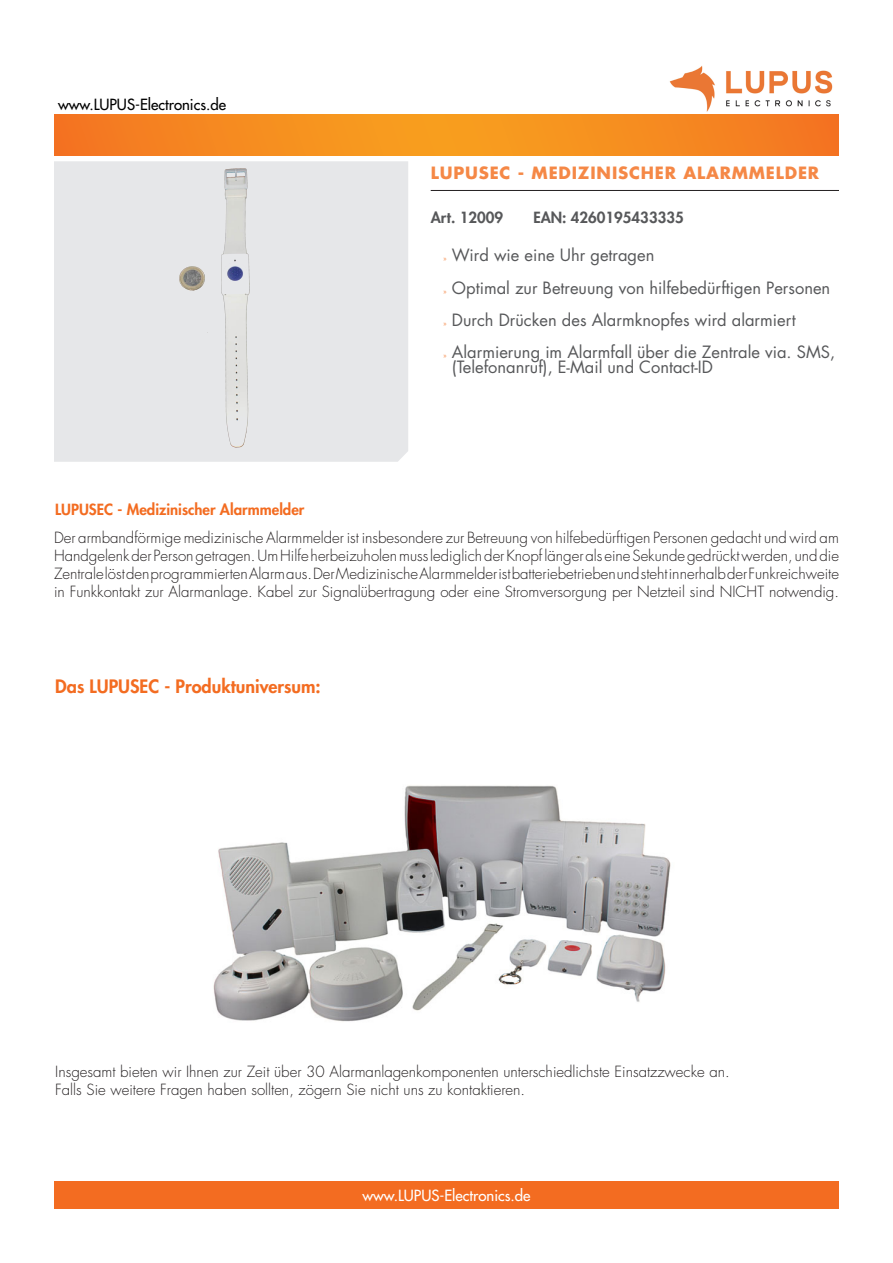
<style>
.page{position:relative;width:893px;height:1263px;background:#fff}
.page>*{position:absolute;margin:0;border:0;box-sizing:border-box;transform-origin:0 0}
.t1{font:800 18px "Futura Std";color:#f36c21}
.t2{font:16.5px/15px "Futura Std";color:#57585a}
._01-Produkt_Überschr{font:700 16.5px "Futura Std";letter-spacing:.05em;color:#f58846}
._01-Produkt_-_Beschr{font:300 15px/18px "Futura Std";color:#231f20;text-align:justify}
.t3{font:800 15px "Futura Std";color:#f36c21}
._01-Produkt_-_Beschr-2{font:800 15px "Futura Std";color:#57585a}
.Fußnote{font:500 15px "Futura Std";color:#fff}
.Fußnote-2{font:500 15px "Futura Std";color:#000}
.s1{font-family:"Myriad Pro";font-size:7.5px;color:#f58846}
</style>
<div class="page">
<img style="left:654px;top:66px;width:185px;height:49px">
<svg style="left:54px;top:115px;width:785px;height:41px;background:#f58b20"></svg>
<div style="left:54px;top:1181px;width:785px;height:28px;background:#f36c21"></div>
<div style="left:54px;top:161px;width:354px;height:301px;background:#e6e7e9"></div>
<hr style="left:431px;top:190px;width:408px;height:1px;background:#231f20">
<img style="left:151px;top:161px;width:155px;height:295px">
<img style="left:213px;top:785px;width:458px;height:237px">
<p class="Fußnote-2" style="left:58px;top:95px;width:170px">www.LUPUS-Electronics.de</p>
<p class="_01-Produkt_Überschr" style="left:431px;top:162px;width:390px">LUPUSEC - MEDIZINISCHER ALARMMELDER</p>
<p class="_01-Produkt_-_Beschr-2" style="left:431px;top:208px;width:74px">Art. 12009</p>
<p class="_01-Produkt_-_Beschr-2" style="left:533px;top:208px;width:152px">EAN: 4260195433335</p>
<p class="t2" style="left:443px;top:248px;width:212px"><span class="s1">»</span> Wird wie eine Uhr getragen</p>
<p class="t2" style="left:443px;top:280px;width:388px"><span class="s1">»</span> Optimal zur Betreuung von hilfebedürftigen Personen</p>
<p class="t2" style="left:443px;top:312px;width:354px"><span class="s1">»</span> Durch Drücken des Alarmknopfes wird alarmiert</p>
<p class="t2" style="left:452px;top:344px;width:385px;text-indent:-9px"><span class="s1">»</span> Alarmierung im Alarmfall über die Zentrale via. SMS, (Telefonanruf), E-Mail und Contact-ID</p>
<p class="t3" style="left:55px;top:500px;width:251px">LUPUSEC - Medizinischer Alarmmelder</p>
<p class="_01-Produkt_-_Beschr" style="left:54px;top:529px;width:786px">Der armbandförmige medizinische Alarmmelder ist insbesondere zur Betreuung von hilfebedürftigen Personen gedacht und wird am Handgelenk der Person getragen. Um Hilfe herbeizuholen muss lediglich der Knopf länger als eine Sekunde gedrückt werden, und die Zentrale löst den programmierten Alarm aus. Der Medizinische Alarmmelder ist batteriebetrieben und steht innerhalb der Funkreichweite in Funkkontakt zur Alarmanlage. Kabel zur Signalübertragung oder eine Stromversorgung per Netzteil sind NICHT notwendig.</p>
<p class="t1" style="left:55px;top:675px;width:267px">Das LUPUSEC - Produktuniversum:</p>
<p class="_01-Produkt_-_Beschr" style="left:55px;top:1062px;width:676px">Insgesamt bieten wir Ihnen zur Zeit über 30 Alarmanlagenkomponenten unterschiedlichste Einsatzzwecke an.<br>Falls Sie weitere Fragen haben sollten, zögern Sie nicht uns zu kontaktieren.</p>
<p class="Fußnote" style="left:362px;top:1186px;width:170px">www.LUPUS-Electronics.de</p>
</div>
